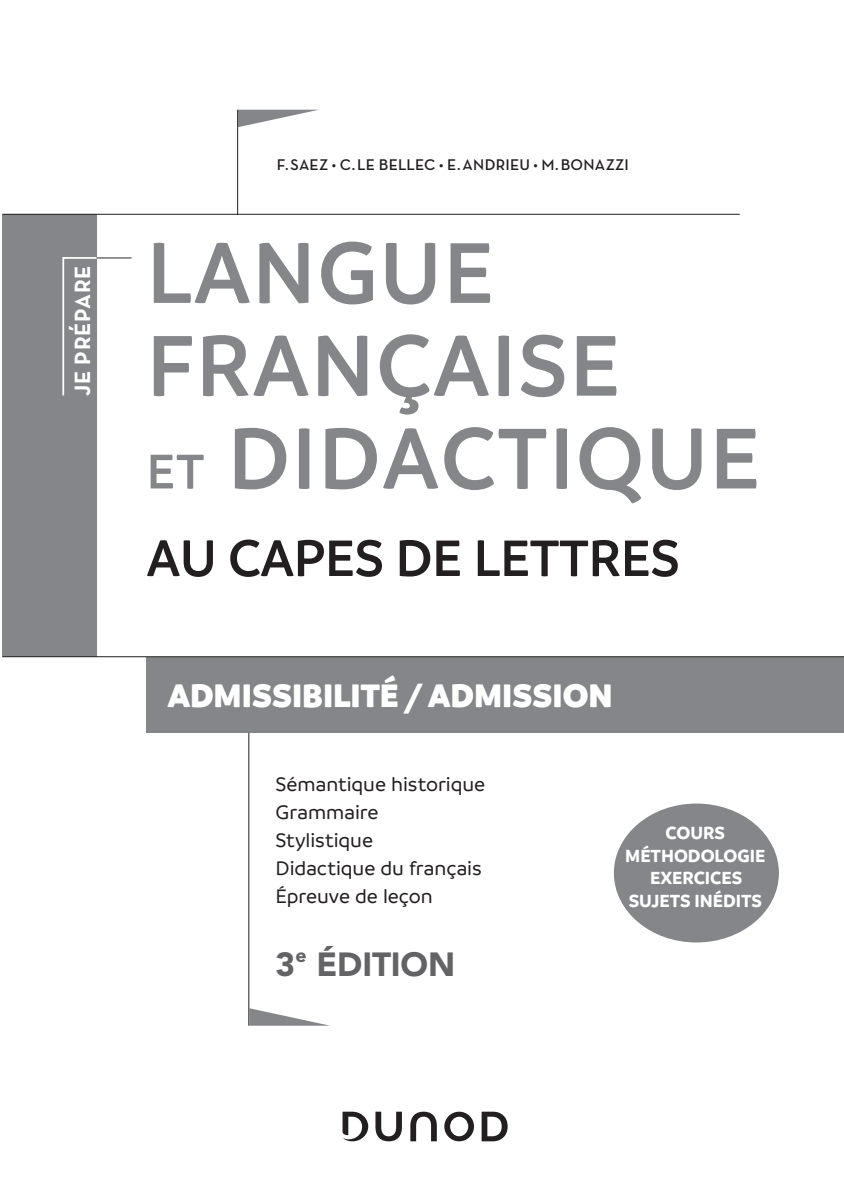
<style>
.page{position:relative;width:844px;height:1191px;background:#fff}
.page>*{position:absolute;margin:0;border:0;box-sizing:border-box;transform-origin:0 0}
.t1{font:600 92.75px/92.8px "Branding";letter-spacing:.015em;color:#848689}
.t2{font:600 55.12px "Branding";letter-spacing:-.01em;color:#231f20}
.t3{font:900 35px "Branding";color:#fff}
.t4{font:900 33.25px "Avenir LT Std";letter-spacing:-.005em;color:#636366}
.t5{font:700 22.57px "Neutra Text";letter-spacing:.035em;color:#fff}
.t6{font:500 21px/28px "Branding";color:#231f20}
.t7{font:700 18.9px/22.8px "Branding";color:#fff;text-align:center}
.t8{font:600 15.75px "Neutra Text";letter-spacing:.01em;color:#231f20}
.s1{font-size:52.5px}
</style>
<div class="page">
<div style="left:2px;top:215px;width:95px;height:442px;background:#848689"></div>
<svg style="left:238px;top:110px;width:79px;height:17px"></svg>
<hr style="left:237px;top:110px;width:1px;height:105px;background:#231f20">
<div style="left:146px;top:657px;width:697px;height:76px;background:#848689"></div>
<hr style="left:2px;top:656px;width:841px;height:1px;background:#231f20">
<hr style="left:248px;top:733px;width:1px;height:292px;background:#231f20">
<svg style="left:249px;top:1008px;width:78px;height:17px"></svg>
<hr style="left:2px;top:214px;width:737px;height:1px;background:#231f20">
<svg style="left:62px;top:257px;width:35px;height:139px"></svg>
<hr style="left:97px;top:257px;width:34px;height:2px;background:#848689">
<div style="left:613px;top:803px;width:165px;height:139px;background:#848689;border-radius:50%"></div>
<svg style="left:342px;top:1111px;width:26px;height:30px"></svg>
<svg style="left:410px;top:1111px;width:26px;height:30px"></svg>
<svg style="left:375px;top:1111px;width:27px;height:30px"></svg>
<svg style="left:444px;top:1111px;width:30px;height:30px"></svg>
<svg style="left:481px;top:1111px;width:26px;height:30px"></svg>
<p class="t5" style="left:68px;top:396px;width:133px;rotate:-90deg">JE PRÉPARE</p>
<p class="t8" style="left:277px;top:155px;width:353px">F.SAEZ • C.LE BELLEC • E.ANDRIEU • M.BONAZZI</p>
<p class="t1" style="left:146px;top:226px;width:615px">LANGUE<br>FRANÇAISE<br><span class="s1">ET</span> DIDACTIQUE</p>
<p class="t2" style="left:146px;top:528px;width:535px">AU CAPES DE LETTRES</p>
<p class="t3" style="left:168px;top:674px;width:446px">ADMISSIBILITÉ/ADMISSION</p>
<p class="t6" style="left:275px;top:770px;width:211px">Sémantique historique<br>Grammaire<br>Stylistique<br>Didactique du français<br>Épreuve de leçon</p>
<p class="t4" style="left:275px;top:944px;width:181px">3<sup>e</sup> ÉDITION</p>
<p class="t7" style="left:625px;top:821px;width:141px">COURS<br>MÉTHODOLOGIE<br>EXERCICES<br>SUJETS INÉDITS</p>
</div>
